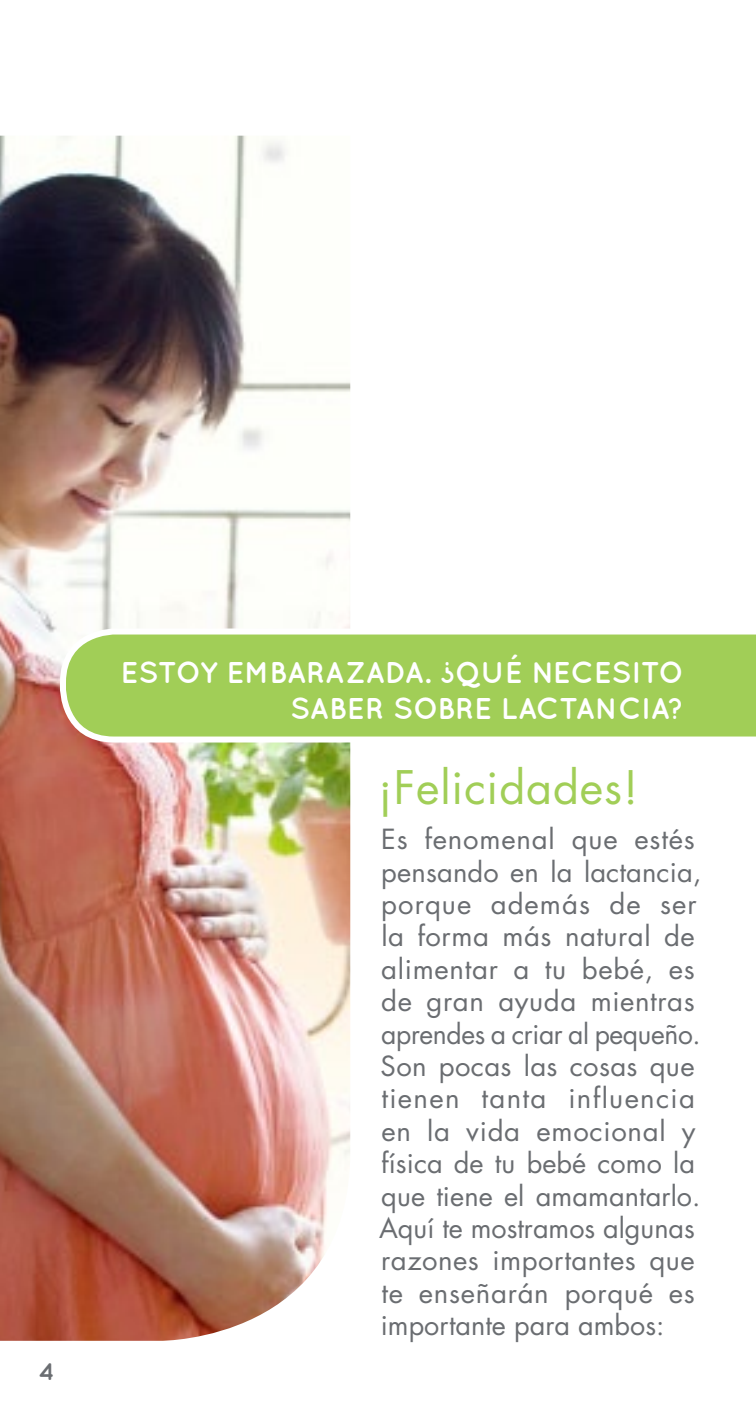
<style>
.page{position:relative;width:756px;height:1404px;background:#fff}
.page>*{position:absolute;margin:0;border:0;box-sizing:border-box;transform-origin:0 0}
.Deck{font:45px "Futura";letter-spacing:.02em;color:#a1ce57}
.t1{font:700 30px/36px "Quicksand";color:#fff;text-align:right}
.Deck-2{font:27px/32.4px "Futura";letter-spacing:.02em;color:#6a6d71}
.Paragraph_left_justi{font:700 24px "Quicksand";color:#6a6d71}
</style>
<div class="page">
<img style="left:0;top:136px;width:350px;height:1205px">
<svg style="left:57px;top:626px;width:699px;height:120px;background:#afd471"></svg>
<p class="Paragraph_left_justi" style="left:38px;top:1357px;width:17px">4</p>
<p class="t1" style="left:121px;top:654px;width:565px">ESTOY EMBARAZADA. ¿QUÉ NECESITO<br>SABER SOBRE LACTANCIA?</p>
<p class="Deck" style="left:378px;top:756px;width:262px">¡Felicidades!</p>
<p class="Deck-2" style="left:379px;top:823px;width:324px">Es fenomenal que estés pensando en la lactancia, porque además de ser la forma más natural de alimentar a tu bebé, es de gran ayuda mientras aprendes a criar al pequeño.<br>Son pocas las cosas que tienen tanta influencia en la vida emocional y física de tu bebé como la que tiene el amamantarlo.<br>Aquí te mostramos algunas razones importantes que te enseñarán porqué es importante para ambos:</p>
</div>
